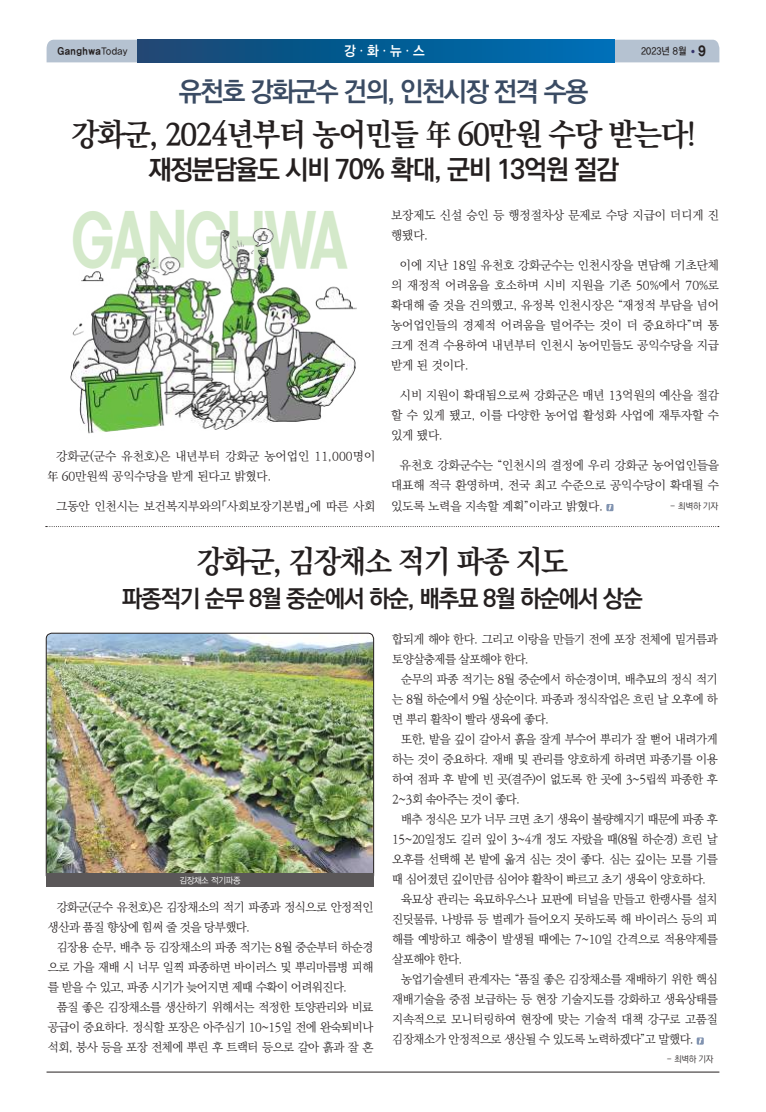
<style>
.page{position:relative;width:766px;height:1112px;background:#fff}
.page>*{position:absolute;margin:0;border:0;box-sizing:border-box;transform-origin:0 0}
.t1{font:71px "Gmarket Sans TTF Bold";letter-spacing:-.04em;color:#d4e9ca;scale:.64 1}
.t2{font:700 31px "Ko Pub Batang";letter-spacing:-.05em;color:#241f1f;scale:.95 1}
.t3{font:700 31px "Ko Pub Batang";letter-spacing:-.05em;color:#241f1f;scale:.93 1}
.t4{font:700 27px "Ko Pub Dotum";letter-spacing:-.05em;color:#241f1f}
.t5{font:700 27px "Ko Pub Dotum";letter-spacing:-.05em;color:#3a4b63}
.t6{font:700 24px "Ko Pub Dotum";letter-spacing:-.05em;color:#241f1f}
.t7{font:14px "YDIYGO340";color:#fff;scale:.9 1}
.t8{font:14px "YDIYGO360";color:#241f1f;scale:.9 1}
.t9{font:300 12px/20px "Ko Pub Batang";letter-spacing:-.04em;color:#241f1f;text-align:justify}
.t10{font:300 12px/20px "Ko Pub Batang";letter-spacing:-.01em;color:#241f1f}
.t11{font:300 12px/20px "Ko Pub Batang";letter-spacing:.005em;color:#241f1f}
.t12{font:300 12px "Ko Pub Batang";letter-spacing:-.015em;color:#241f1f}
.t13{font:10px "YDIYGO350";letter-spacing:.05em;color:#241f1f;scale:.9 1}
.t14{font:10px "YDIYGO330";color:#241f1f;scale:.9 1}
.t15{font:300 9px "Ko Pub Dotum";letter-spacing:-.03em;color:#241f1f}
.t16{font:8.8px "YDIYGO320";letter-spacing:-.03em;color:#fff;scale:.93 1}
.s1{font-family:"YDIYGO330"}
.s2{font-family:"Ko Pub Batang";font-weight:300}
.s3{font-family:"YDIYGO310";font-size:5px;color:#35336b}
</style>
<div class="page">
<div style="left:47px;top:40px;width:672px;height:22px;background:#b5c2d1"></div>
<div style="left:138px;top:40px;width:476px;height:22px;background:linear-gradient(to right,#174771,#0070b6)"></div>
<hr style="left:47px;top:1071px;width:672px;height:1px;background:#241f1f">
<img style="left:70px;top:228px;width:287px;height:206px">
<svg style="left:606px;top:504px;width:7px;height:7px"></svg>
<svg style="left:46px;top:526px;width:672px;height:1px"></svg>
<svg style="left:696px;top:1037px;width:7px;height:7px"></svg>
<img style="left:46px;top:633px;width:327px;height:240px">
<div style="left:46px;top:873px;width:328px;height:13px;background:#5a5758"></div>
<p class="t13" style="left:57px;top:46px;width:80px">Ganghwa<span class="s1">Today</span></p>
<p class="t7" style="left:344px;top:43px;width:91px">강<span class="s2">ㆍ</span>화<span class="s2">ㆍ</span>뉴<span class="s2">ㆍ</span>스</p>
<p class="t14" style="left:641px;top:45px;width:62px">2023년 8월 <span class="s3">●</span></p>
<p class="t8" style="left:698px;top:43px;width:9px">9</p>
<h3 class="t5" style="left:179px;top:78px;width:411px">유천호 강화군수 건의, 인천시장 전격 수용</h3>
<h2 class="t2" style="left:71px;top:118px;width:659px">강화군, 2024년부터 농어민들 年 60만원 수당 받는다!</h2>
<h3 class="t4" style="left:148px;top:156px;width:472px">재정분담율도 시비 70% 확대, 군비 13억원 절감</h3>
<h1 class="t1" style="left:71px;top:200px;width:433px">GANGHWA</h1>
<p class="t11" style="left:47px;top:446px;width:329px;text-indent:9px">강화군(군수 유천호)은 내년부터 강화군 농어업인 11,000명이年 60만원씩 공익수당을 받게 된다고 밝혔다.</p>
<p class="t10" style="left:56px;top:496px;width:320px">그동안 인천시는 보건복지부와의「사회보장기본법」에 따른 사회</p>
<p class="t10" style="left:391px;top:206px;width:329px">보장제도 신설 승인 등 행정절차상 문제로 수당 지급이 더디게 진 행됐다.</p>
<p class="t9" style="left:391px;top:256px;width:329px;text-indent:9px">이에 지난 18일 유천호 강화군수는 인천시장을 면담해 기초단체 의 재정적 어려움을 호소하며 시비 지원을 기존 50%에서 70%로 확대해 줄 것을 건의했고, 유정복 인천시장은 “재정적 부담을 넘어 농어업인들의 경제적 어려움을 덜어주는 것이 더 중요하다”며 통 크게 전격 수용하여 내년부터 인천시 농어민들도 공익수당을 지급 받게 된 것이다.</p>
<p class="t9" style="left:391px;top:386px;width:329px;text-indent:9px">시비 지원이 확대됨으로써 강화군은 매년 13억원의 예산을 절감 할 수 있게 됐고, 이를 다양한 농어업 활성화 사업에 재투자할 수 있게 됐다.</p>
<p class="t9" style="left:391px;top:456px;width:329px;text-indent:9px">유천호 강화군수는 “인천시의 결정에 우리 강화군 농어업인들을 대표해 적극 환영하며, 전국 최고 수준으로 공익수당이 확대될 수 있도록 노력을 지속할 계획”이라고 밝혔다.</p>
<p class="t15" style="left:669px;top:501px;width:50px">- 최벽하 기자</p>
<h2 class="t3" style="left:197px;top:545px;width:401px">강화군, 김장채소 적기 파종 지도</h2>
<h3 class="t6" style="left:122px;top:586px;width:523px">파종적기 순무 8월 중순에서 하순, 배추묘 8월 하순에서 상순</h3>
<p class="t16" style="left:179px;top:875px;width:67px">김장채소 적기파종</p>
<p class="t9" style="left:48px;top:897px;width:327px;text-indent:9px">강화군(군수 유천호)은 김장채소의 적기 파종과 정식으로 안정적인 생산과 품질 향상에 힘써 줄 것을 당부했다.</p>
<p class="t9" style="left:48px;top:937px;width:327px;text-indent:9px">김장용 순무, 배추 등 김장채소의 파종 적기는 8월 중순부터 하순경 으로 가을 재배 시 너무 일찍 파종하면 바이러스 및 뿌리마름병 피해 를 받을 수 있고, 파종 시기가 늦어지면 제때 수확이 어려워진다.</p>
<p class="t9" style="left:48px;top:997px;width:327px;text-indent:9px">품질 좋은 김장채소를 생산하기 위해서는 적정한 토양관리와 비료 공급이 중요하다. 정식할 포장은 아주심기 10~15일 전에 완숙퇴비나 석회, 붕사 등을 포장 전체에 뿌린 후 트랙터 등으로 갈아 흙과 잘 혼</p>
<p class="t9" style="left:392px;top:629px;width:327px">합되게 해야 한다. 그리고 이랑을 만들기 전에 포장 전체에 밑거름과 토양살충제를 살포해야 한다.</p>
<p class="t9" style="left:392px;top:669px;width:327px;text-indent:9px">순무의 파종 적기는 8월 중순에서 하순경이며, 배추묘의 정식 적기 는 8월 하순에서 9월 상순이다. 파종과 정식작업은 흐린 날 오후에 하 면 뿌리 활착이 빨라 생육에 좋다.</p>
<p class="t9" style="left:392px;top:729px;width:327px;text-indent:9px">또한, 밭을 깊이 갈아서 흙을 잘게 부수어 뿌리가 잘 뻗어 내려가게 하는 것이 중요하다. 재배 및 관리를 양호하게 하려면 파종기를 이용 하여 점파 후 밭에 빈 곳(결주)이 없도록 한 곳에 3~5립씩 파종한 후 2~3회 솎아주는 것이 좋다.</p>
<p class="t9" style="left:401px;top:809px;width:318px">배추 정식은 모가 너무 크면 초기 생육이 불량해지기 때문에 파종 후</p>
<p class="t9" style="left:392px;top:829px;width:327px">15~20일정도 길러 잎이 3~4개 정도 자랐을 때(8월 하순경) 흐린 날</p>
<p class="t9" style="left:392px;top:849px;width:327px">오후를 선택해 본 밭에 옮겨 심는 것이 좋다. 심는 깊이는 모를 기를</p>
<p class="t9" style="left:392px;top:869px;width:315px">때 심어졌던 깊이만큼 심어야 활착이 빠르고 초기 생육이 양호하다.</p>
<p class="t9" style="left:401px;top:889px;width:318px">육묘상 관리는 육묘하우스나 묘판에 터널을 만들고 한랭사를 설치</p>
<p class="t9" style="left:392px;top:909px;width:327px">진딧물류, 나방류 등 벌레가 들어오지 못하도록 해 바이러스 등의 피</p>
<p class="t9" style="left:392px;top:929px;width:327px">해를 예방하고 해충이 발생될 때에는 7~10일 간격으로 적용약제를</p>
<p class="t9" style="left:392px;top:949px;width:72px">살포해야 한다.</p>
<p class="t9" style="left:401px;top:969px;width:318px">농업기술센터 관계자는 “품질 좋은 김장채소를 재배하기 위한 핵심</p>
<p class="t9" style="left:392px;top:989px;width:327px">재배기술을 중점 보급하는 등 현장 기술지도를 강화하고 생육상태를</p>
<p class="t12" style="left:392px;top:1012px;width:327px">지속적으로 모니터링하여 현장에 맞는 기술적 대책 강구로 고품질</p>
<p class="t9" style="left:392px;top:1029px;width:303px">김장채소가 안정적으로 생산될 수 있도록 노력하겠다”고 말했다.</p>
<p class="t15" style="left:666px;top:1054px;width:48px">- 최벽하 기자</p>
</div>
